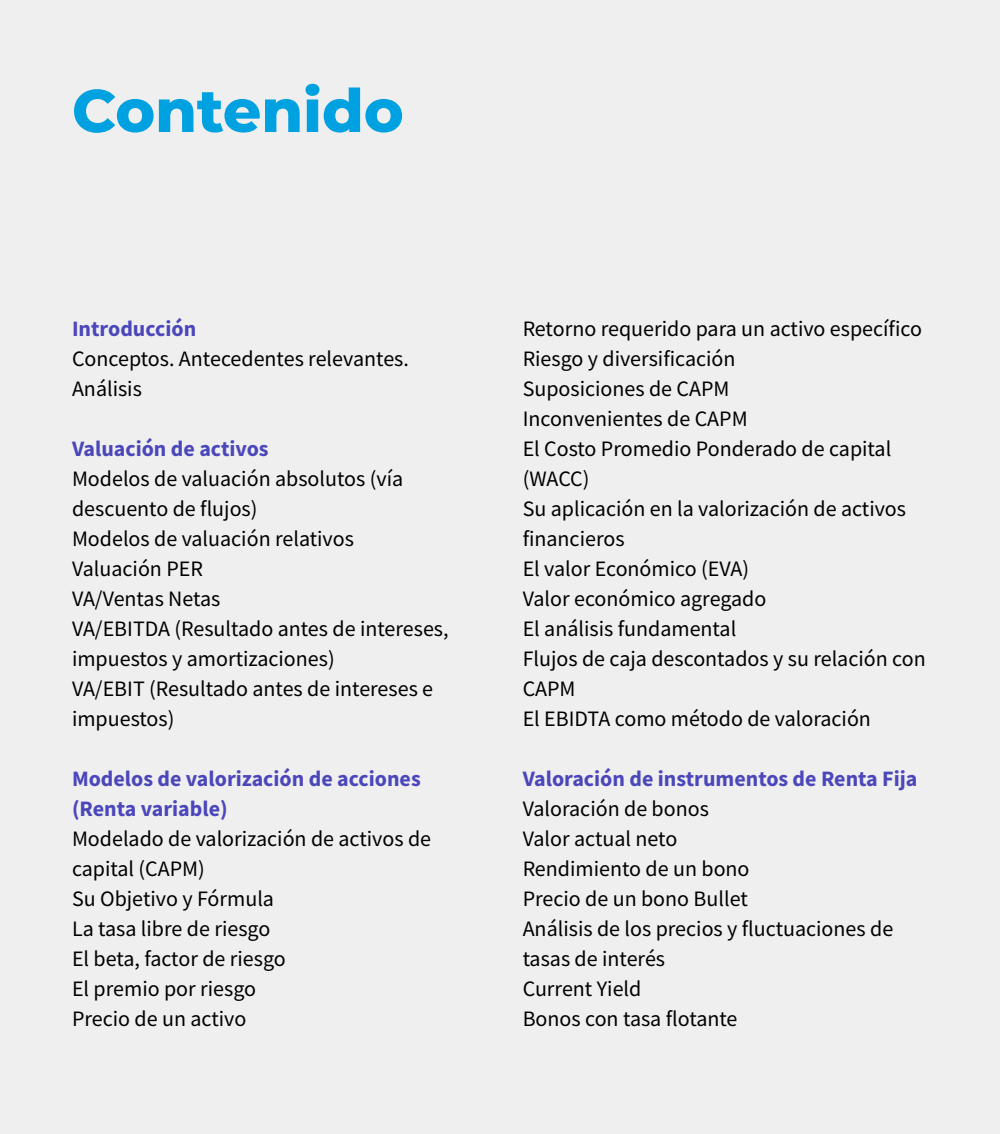
<style>
.page{position:relative;width:1000px;height:1134px;background:#efefef}
.page>*{position:absolute;margin:0;border:0;box-sizing:border-box;transform-origin:0 0}
.t1{font:800 60px "Montserrat";color:#00a1e1}
.t2{font:22px/30px "Source Sans Pro";color:#000}
.t3{font:700 22px/30px "Source Sans Pro";color:#4b47bb}
</style>
<div class="page">
<h1 class="t1" style="left:72px;top:67px;width:333px">Contenido</h1>
<p class="t3" style="left:72px;top:313px;width:126px">Introducción</p>
<p class="t2" style="left:72px;top:344px;width:338px">Conceptos. Antecedentes relevantes.<br>Análisis</p>
<p class="t3" style="left:72px;top:433px;width:198px">Valuación de activos</p>
<p class="t2" style="left:72px;top:464px;width:378px">Modelos de valuación absolutos (vía descuento de flujos)<br>Modelos de valuación relativos<br>Valuación PER<br>VA/Ventas Netas<br>VA/EBITDA (Resultado antes de intereses, impuestos y amortizaciones)<br>VA/EBIT (Resultado antes de intereses e impuestos)</p>
<p class="t3" style="left:72px;top:763px;width:350px">Modelos de valorización de acciones (Renta variable)</p>
<p class="t2" style="left:72px;top:824px;width:361px">Modelado de valorización de activos de capital (CAPM)<br>Su Objetivo y Fórmula<br>La tasa libre de riesgo<br>El beta, factor de riesgo<br>El premio por riesgo<br>Precio de un activo</p>
<p class="t2" style="left:523px;top:314px;width:405px">Retorno requerido para un activo específico<br>Riesgo y diversificación<br>Suposiciones de CAPM<br>Inconvenientes de CAPM<br>El Costo Promedio Ponderado de capital (WACC)<br>Su aplicación en la valorización de activos financieros<br>El valor Económico (EVA)<br>Valor económico agregado<br>El análisis fundamental<br>Flujos de caja descontados y su relación con<br>CAPM<br>El EBIDTA como método de valoración</p>
<p class="t3" style="left:523px;top:764px;width:396px">Valoración de instrumentos de Renta Fija</p>
<p class="t2" style="left:523px;top:794px;width:372px">Valoración de bonos<br>Valor actual neto<br>Rendimiento de un bono<br>Precio de un bono Bullet<br>Análisis de los precios y fluctuaciones de tasas de interés<br>Current Yield<br>Bonos con tasa flotante</p>
</div>
